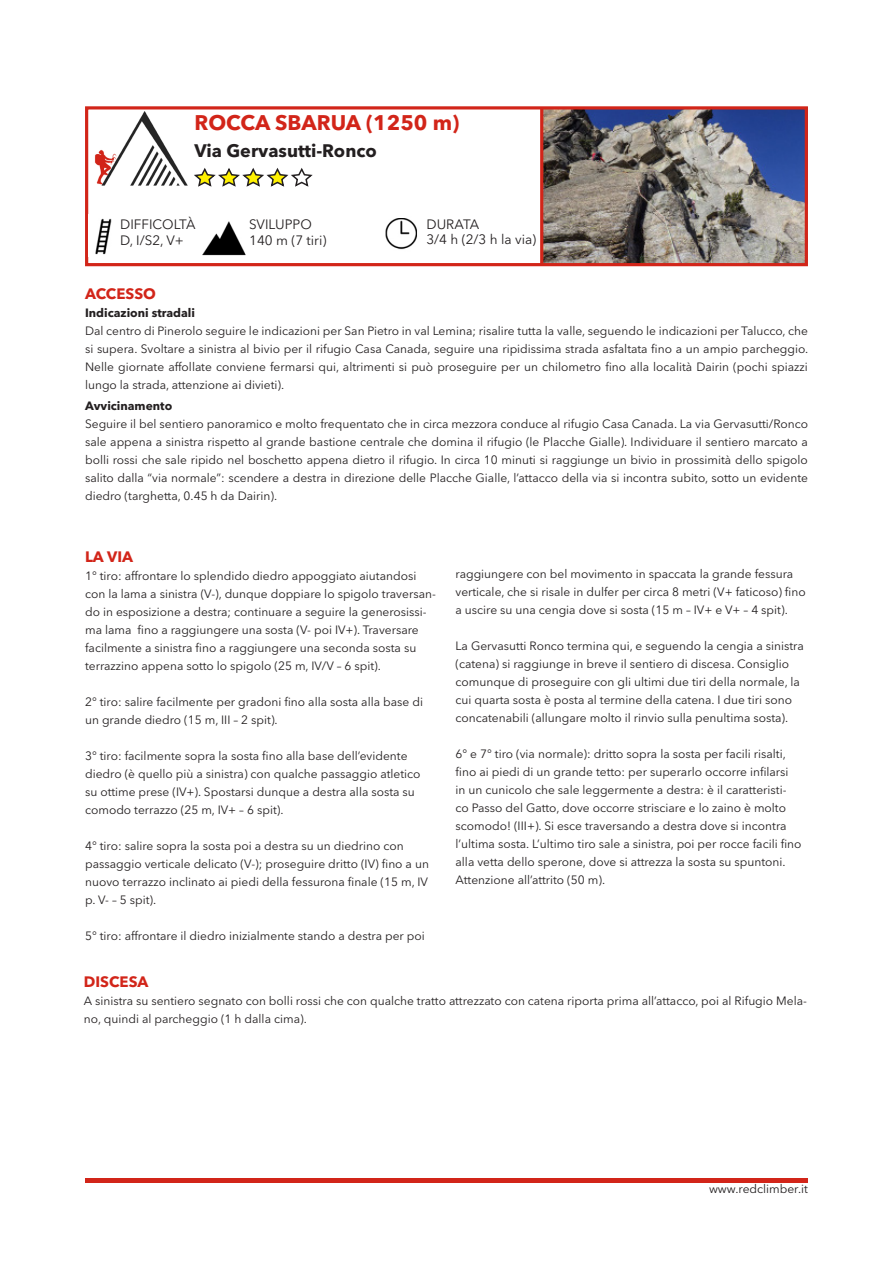
<style>
.page{position:relative;width:893px;height:1263px;background:#fff}
.page>*{position:absolute;margin:0;border:0;box-sizing:border-box;transform-origin:0 0}
.t1{font:700 21px "Avenir Next LT Pro";color:#d22519}
.t2{font:700 18px "Avenir Next LT Pro";color:#231f20}
.t3{font:700 15px "Avenir Next LT Pro";color:#d22519}
.t4{font:13.5px "Avenir Next LT Pro";color:#231f20}
.t5{font:12px/18px "Avenir Next LT Pro";color:#231f20}
.t6{font:700 12px "Avenir Next LT Pro";color:#231f20}
</style>
<div class="page">
<img style="left:543px;top:110px;width:261px;height:152px">
<hr style="left:85px;top:1178px;width:723px;height:4px;background:#d22519">
<img style="left:94px;top:112px;width:94px;height:74px">
<div style="left:85px;top:106px;width:723px;height:160px;border:3px solid #d22519"></div>
<img style="left:95px;top:218px;width:17px;height:37px">
<img style="left:202px;top:221px;width:44px;height:35px">
<img style="left:385px;top:218px;width:32px;height:32px">
<svg style="left:194px;top:168px;width:119px;height:19px"></svg>
<hr style="left:540px;top:109px;width:3px;height:156px;background:#d22519">
<p class="t1" style="left:194px;top:109px;width:266px">ROCCA SBARUA (1250 m)</p>
<p class="t2" style="left:194px;top:139px;width:184px">Via Gervasutti-Ronco</p>
<p class="t4" style="left:120px;top:216px;width:77px">DIFFICOLTÀ</p>
<p class="t4" style="left:249px;top:216px;width:64px">SVILUPPO</p>
<p class="t4" style="left:426px;top:216px;width:54px">DURATA</p>
<p class="t4" style="left:120px;top:233px;width:65px">D, I/S2, V+</p>
<p class="t4" style="left:249px;top:233px;width:79px">140 m (7 tiri)</p>
<p class="t4" style="left:426px;top:231px;width:111px">3/4 h (2/3 h la via)</p>
<p class="t3" style="left:85px;top:284px;width:72px">ACCESSO</p>
<p class="t6" style="left:85px;top:305px;width:112px">Indicazioni stradali</p>
<p class="t5" style="left:85px;top:321px;width:725px;text-align:justify">Dal centro di Pinerolo seguire le indicazioni per San Pietro in val Lemina; risalire tutta la valle, seguendo le indicazioni per Talucco, che si supera. Svoltare a sinistra al bivio per il rifugio Casa Canada, seguire una ripidissima strada asfaltata fino a un ampio parcheggio.<br>Nelle giornate affollate conviene fermarsi qui, altrimenti si può proseguire per un chilometro fino alla località Dairin (pochi spiazzi lungo la strada, attenzione ai divieti).</p>
<p class="t6" style="left:85px;top:398px;width:89px">Avvicinamento</p>
<p class="t5" style="left:85px;top:414px;width:724px;text-align:justify">Seguire il bel sentiero panoramico e molto frequentato che in circa mezzora conduce al rifugio Casa Canada. La via Gervasutti/Ronco sale appena a sinistra rispetto al grande bastione centrale che domina il rifugio (le Placche Gialle). Individuare il sentiero marcato a bolli rossi che sale ripido nel boschetto appena dietro il rifugio. In circa 10 minuti si raggiunge un bivio in prossimità dello spigolo salito dalla “via normale”: scendere a destra in direzione delle Placche Gialle, l’attacco della via si incontra subito, sotto un evidente diedro (targhetta, 0.45 h da Dairin).</p>
<p class="t3" style="left:85px;top:547px;width:49px">LA VIA</p>
<p class="t5" style="left:85px;top:567px;width:352px">1° tiro: affrontare lo splendido diedro appoggiato aiutandosi con la lama a sinistra (V-), dunque doppiare lo spigolo traversan&shy;do in esposizione a destra; continuare a seguire la generosissi&shy;ma lama fino a raggiungere una sosta (V- poi IV+). Traversare facilmente a sinistra fino a raggiungere una seconda sosta su terrazzino appena sotto lo spigolo (25 m, IV/V – 6 spit).</p>
<p class="t5" style="left:85px;top:693px;width:339px">2° tiro: salire facilmente per gradoni fino alla sosta alla base di un grande diedro (15 m, III – 2 spit).</p>
<p class="t5" style="left:85px;top:747px;width:337px">3° tiro: facilmente sopra la sosta fino alla base dell’evidente diedro (è quello più a sinistra) con qualche passaggio atletico su ottime prese (IV+). Spostarsi dunque a destra alla sosta su comodo terrazzo (25 m, IV+ – 6 spit).</p>
<p class="t5" style="left:85px;top:837px;width:345px">4° tiro: salire sopra la sosta poi a destra su un diedrino con passaggio verticale delicato (V-); proseguire dritto (IV) fino a un nuovo terrazzo inclinato ai piedi della fessurona finale (15 m, IV p. V- – 5 spit).</p>
<p class="t5" style="left:85px;top:927px;width:341px">5° tiro: affrontare il diedro inizialmente stando a destra per poi</p>
<p class="t5" style="left:455px;top:564px;width:352px">raggiungere con bel movimento in spaccata la grande fessura verticale, che si risale in dulfer per circa 8 metri (V+ faticoso) fino a uscire su una cengia dove si sosta (15 m – IV+ e V+ – 4 spit).</p>
<p class="t5" style="left:455px;top:636px;width:350px">La Gervasutti Ronco termina qui, e seguendo la cengia a sinistra (catena) si raggiunge in breve il sentiero di discesa. Consiglio comunque di proseguire con gli ultimi due tiri della normale, la cui quarta sosta è posta al termine della catena. I due tiri sono concatenabili (allungare molto il rinvio sulla penultima sosta).</p>
<p class="t5" style="left:455px;top:744px;width:348px">6° e 7° tiro (via normale): dritto sopra la sosta per facili risalti, fino ai piedi di un grande tetto: per superarlo occorre infilarsi in un cunicolo che sale leggermente a destra: è il caratteristi&shy;co Passo del Gatto, dove occorre strisciare e lo zaino è molto scomodo! (III+). Si esce traversando a destra dove si incontra l’ultima sosta. L’ultimo tiro sale a sinistra, poi per rocce facili fino alla vetta dello sperone, dove si attrezza la sosta su spuntoni.<br>Attenzione all’attrito (50 m).</p>
<p class="t3" style="left:84px;top:973px;width:66px">DISCESA</p>
<p class="t5" style="left:84px;top:992px;width:724px">A sinistra su sentiero segnato con bolli rossi che con qualche tratto attrezzato con catena riporta prima all’attacco, poi al Rifugio Mela&shy;no, quindi al parcheggio (1 h dalla cima).</p>
<p class="t5" style="left:709px;top:1180px;width:100px">www.redclimber.it</p>
</div>
